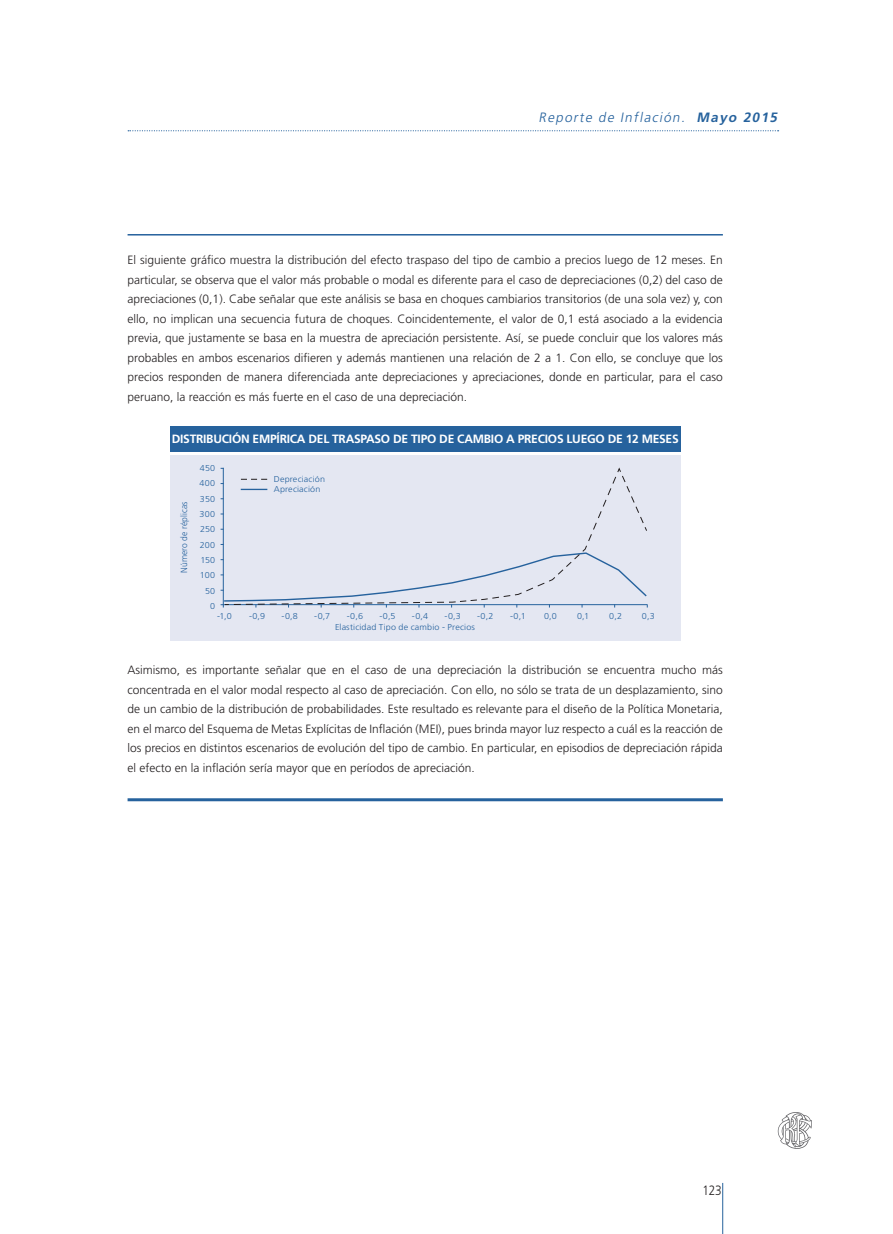
<style>
.page{position:relative;width:893px;height:1234px;background:#fff}
.page>*{position:absolute;margin:0;border:0;box-sizing:border-box;transform-origin:0 0}
.t1{font:italic 300 13.5px "Frutiger";color:#26629d}
.t2{font:300 13.5px "Frutiger";color:#231f20;scale:.88 1}
.Normal{font:300 12px/19.5px "Frutiger";color:#231f20;text-align:justify}
.t3{font:700 12px "Frutiger";letter-spacing:-.02em;color:#fff}
.t4{font:300 9px "Frutiger";letter-spacing:.02em;color:#26629d;scale:.94 1}
.t5{font:300 8.55px "Frutiger";letter-spacing:.02em;color:#26629d;scale:1.06 1}
.s1{font-weight:700}
</style>
<div class="page">
<svg style="left:128px;top:130px;width:651px;height:1px"></svg>
<hr style="left:722px;top:1182px;width:1px;height:51px;background:#26629d">
<svg style="left:778px;top:1112px;width:34px;height:37px"></svg>
<hr style="left:128px;top:234px;width:595px;height:1px;background:#26629d">
<hr style="left:128px;top:798px;width:595px;height:3px;background:#26629d">
<div style="left:170px;top:425px;width:510px;height:26px;background:#26629d"></div>
<div style="left:171px;top:454px;width:510px;height:186px;background:#e4e7f2"></div>
<hr style="left:223px;top:468px;width:1px;height:136px;background:#26629d">
<svg style="left:221px;top:551px;width:427px;height:56px"></svg>
<svg style="left:225px;top:467px;width:422px;height:138px"></svg>
<hr style="left:241px;top:488px;width:26px;height:2px;background:#26629d">
<svg style="left:241px;top:479px;width:26px;height:1px"></svg>
<p class="t1" style="left:539px;top:110px;width:243px">Reporte de Inflación. <span class="s1">Mayo 2015</span></p>
<p class="Normal" style="left:128px;top:250px;width:597px">El siguiente gráfico muestra la distribución del efecto traspaso del tipo de cambio a precios luego de 12 meses. En particular, se observa que el valor más probable o modal es diferente para el caso de depreciaciones (0,2) del caso de apreciaciones (0,1). Cabe señalar que este análisis se basa en choques cambiarios transitorios (de una sola vez) y, con ello, no implican una secuencia futura de choques. Coincidentemente, el valor de 0,1 está asociado a la evidencia previa, que justamente se basa en la muestra de apreciación persistente. Así, se puede concluir que los valores más probables en ambos escenarios difieren y además mantienen una relación de 2 a 1. Con ello, se concluye que los precios responden de manera diferenciada ante depreciaciones y apreciaciones, donde en particular, para el caso peruano, la reacción es más fuerte en el caso de una depreciación.</p>
<p class="t3" style="left:172px;top:432px;width:508px">DISTRIBUCIÓN EMPÍRICA DEL TRASPASO DE TIPO DE CAMBIO A PRECIOS LUEGO DE 12 MESES</p>
<p class="t5" style="left:274px;top:474px;width:50px">Depreciación</p>
<p class="t5" style="left:274px;top:484px;width:45px">Apreciación</p>
<p class="t5" style="left:200px;top:463px;width:16px">450</p>
<p class="t5" style="left:199px;top:478px;width:16px">400</p>
<p class="t5" style="left:200px;top:494px;width:16px">350</p>
<p class="t5" style="left:200px;top:509px;width:16px">300</p>
<p class="t5" style="left:200px;top:524px;width:16px">250</p>
<p class="t5" style="left:200px;top:539px;width:16px">200</p>
<p class="t5" style="left:200px;top:555px;width:16px">150</p>
<p class="t5" style="left:200px;top:570px;width:16px">100</p>
<p class="t5" style="left:205px;top:585px;width:11px">50</p>
<p class="t5" style="left:210px;top:601px;width:6px">0</p>
<p class="t4" style="left:179px;top:573px;width:78px;rotate:-90deg">Número de réplicas</p>
<p class="t5" style="left:217px;top:610px;width:16px">-1,0</p>
<p class="t5" style="left:249px;top:610px;width:17px">-0,9</p>
<p class="t5" style="left:281px;top:610px;width:17px">-0,8</p>
<p class="t5" style="left:314px;top:610px;width:17px">-0,7</p>
<p class="t5" style="left:347px;top:610px;width:17px">-0,6</p>
<p class="t5" style="left:379px;top:610px;width:17px">-0,5</p>
<p class="t5" style="left:412px;top:610px;width:17px">-0,4</p>
<p class="t5" style="left:445px;top:610px;width:17px">-0,3</p>
<p class="t5" style="left:477px;top:610px;width:17px">-0,2</p>
<p class="t5" style="left:510px;top:610px;width:16px">-0,1</p>
<p class="t5" style="left:544px;top:610px;width:14px">0,0</p>
<p class="t5" style="left:577px;top:610px;width:13px">0,1</p>
<p class="t5" style="left:609px;top:610px;width:14px">0,2</p>
<p class="t5" style="left:642px;top:610px;width:14px">0,3</p>
<p class="t5" style="left:335px;top:622px;width:134px">Elasticidad Tipo de cambio - Precios</p>
<p class="Normal" style="left:128px;top:660px;width:597px">Asimismo, es importante señalar que en el caso de una depreciación la distribución se encuentra mucho más concentrada en el valor modal respecto al caso de apreciación. Con ello, no sólo se trata de un desplazamiento, sino de un cambio de la distribución de probabilidades. Este resultado es relevante para el diseño de la Política Monetaria, en el marco del Esquema de Metas Explícitas de Inflación (MEI), pues brinda mayor luz respecto a cuál es la reacción de los precios en distintos escenarios de evolución del tipo de cambio. En particular, en episodios de depreciación rápida el efecto en la inflación sería mayor que en períodos de apreciación.</p>
<p class="t2" style="left:702px;top:1182px;width:24px">123</p>
</div>
